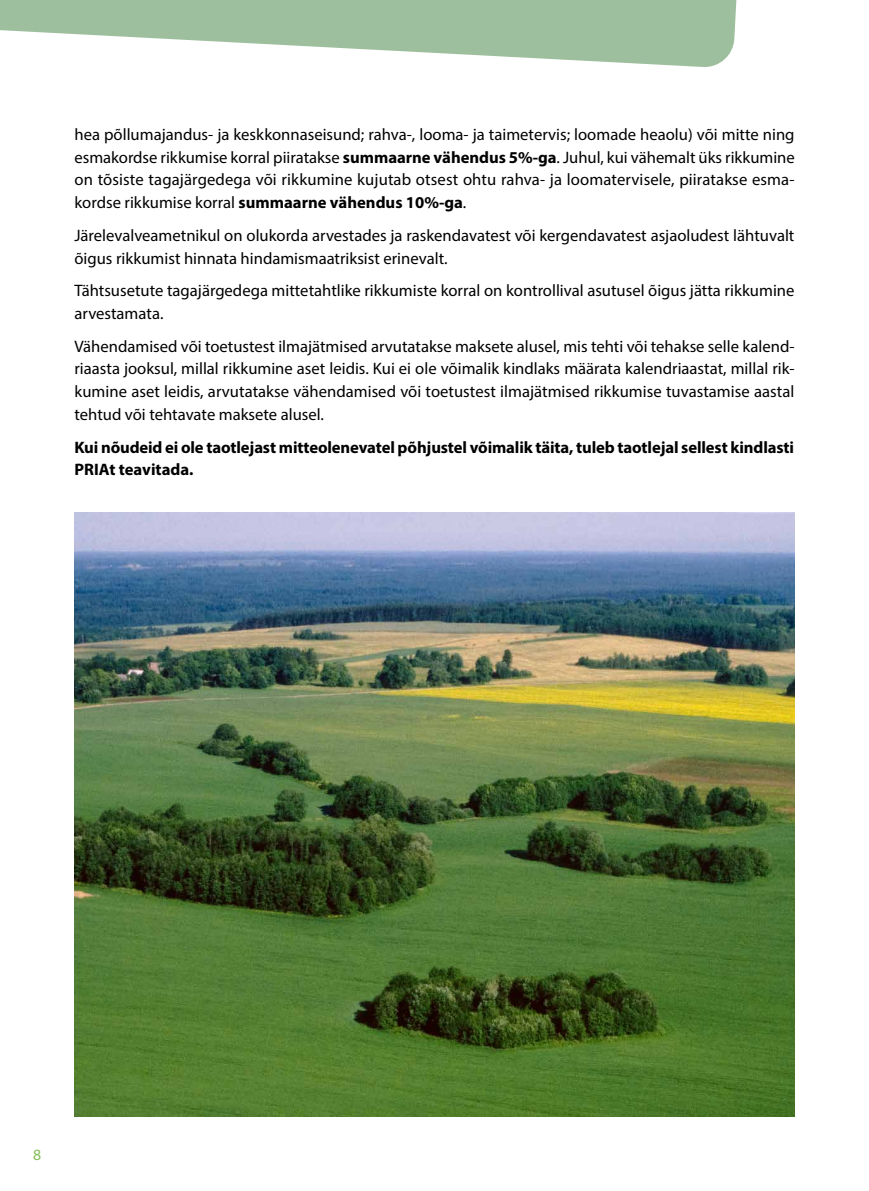
<style>
.page{position:relative;width:869px;height:1191px;background:#fff}
.page>*{position:absolute;margin:0;border:0;box-sizing:border-box;transform-origin:0 0}
.t1{font:16.62px/22.8px "Myriad Pro";color:#000;text-align:justify}
.t2{font:700 16.62px/22.8px "Myriad Pro";letter-spacing:-.01em;color:#000}
.t3{font:15.75px "Myriad Pro";color:#84be54}
.s1{font-weight:700}
</style>
<div class="page">
<svg style="left:0;top:0;width:737px;height:67px;fill:#9ebf9d"></svg>
<img style="left:74px;top:513px;width:720px;height:603px">
<p class="t1" style="left:74px;top:123px;width:721px">hea põllumajandus- ja keskkonnaseisund; rahva-, looma- ja taimetervis; loomade heaolu) või mitte ning esmakordse rikkumise korral piiratakse <span class="s1">summaarne vähendus 5%-ga</span>. Juhul, kui vähemalt üks rikkumine on tõsiste tagajärgedega või rikkumine kujutab otsest ohtu rahva- ja loomatervisele, piiratakse esma&shy;kordse rikkumise korral <span class="s1">summaarne vähendus 10%-ga</span>.</p>
<p class="t1" style="left:74px;top:223px;width:721px">Järelevalveametnikul on olukorda arvestades ja raskendavatest või kergendavatest asjaoludest lähtuvalt õigus rikkumist hinnata hindamismaatriksist erinevalt.</p>
<p class="t1" style="left:74px;top:279px;width:721px">Tähtsusetute tagajärgedega mittetahtlike rikkumiste korral on kontrollival asutusel õigus jätta rikkumine arvestamata.</p>
<p class="t1" style="left:74px;top:334px;width:721px">Vähendamised või toetustest ilmajätmised arvutatakse maksete alusel, mis tehti või tehakse selle kalend&shy;riaasta jooksul, millal rikkumine aset leidis. Kui ei ole võimalik kindlaks määrata kalendriaastat, millal rik&shy;kumine aset leidis, arvutatakse vähendamised või toetustest ilmajätmised rikkumise tuvastamise aastal tehtud või tehtavate maksete alusel.</p>
<p class="t2" style="left:74px;top:435px;width:720px">Kui nõudeid ei ole taotlejast mitteolenevatel põhjustel võimalik täita, tuleb taotlejal sellest kindlasti<br>PRIAt teavitada.</p>
<p class="t3" style="left:33px;top:1144px;width:10px">8</p>
</div>
